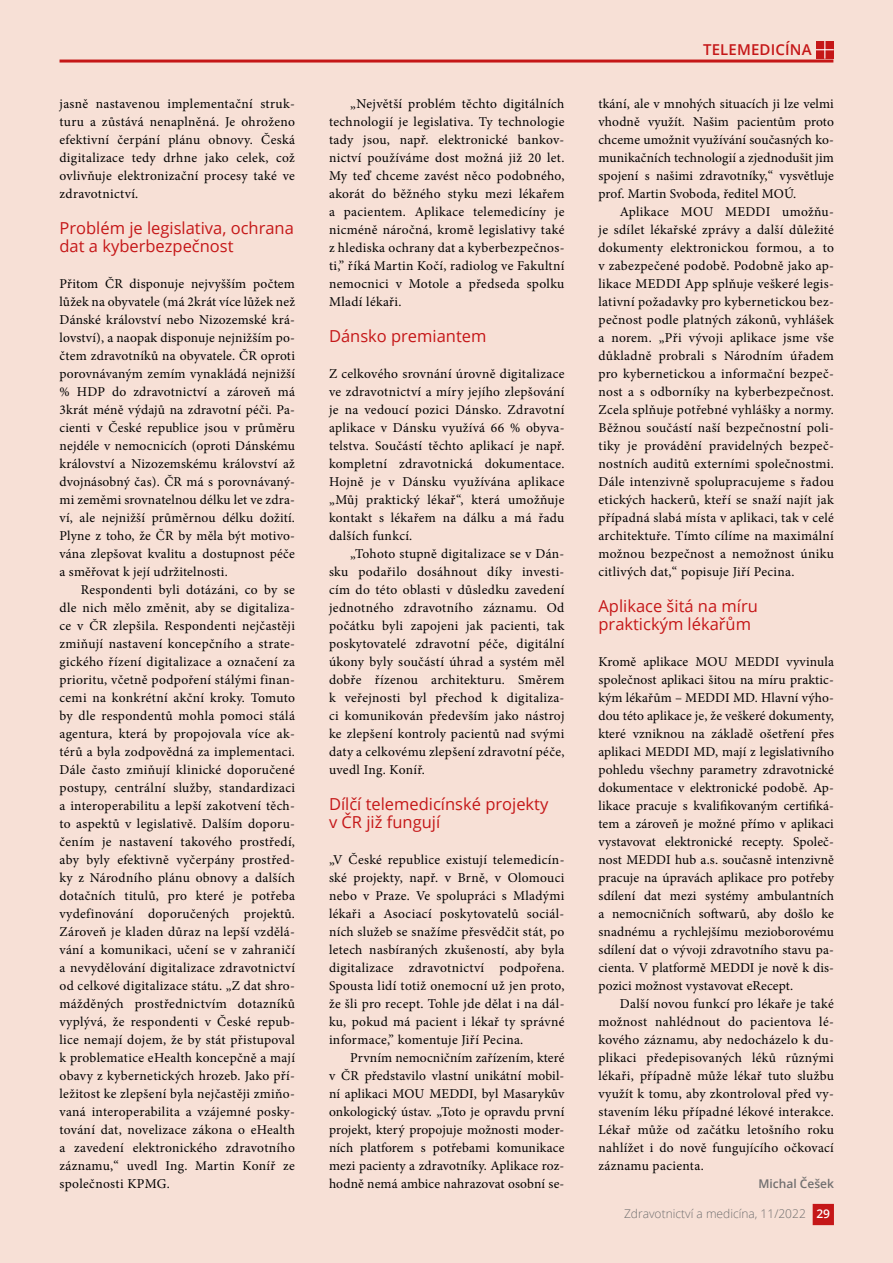
<style>
.page{position:relative;width:893px;height:1263px;background:#f7e0d6}
.page>*{position:absolute;margin:0;border:0;box-sizing:border-box;transform-origin:0 0}
.t1{font:16.5px/18px "Open Sans";color:#c51718}
.t2{font:600 15px "Open Sans";letter-spacing:.01em;color:#c51718}
.t3{font:13.5px/18px "Minion Pro";letter-spacing:.02em;color:#000;text-align:justify}
.t4{font:300 12px "Open Sans";color:#706f6f}
.t5{font:600 12px "Open Sans";color:#706f6f}
.s1{font-weight:600;color:#fff}
</style>
<div class="page">
<div style="left:813px;top:1204px;width:21px;height:21px;background:#c51718"></div>
<hr style="left:60px;top:60px;width:773px;height:3px;background:#c51718">
<svg style="left:816px;top:41px;width:18px;height:18px"></svg>
<p class="t3" style="left:60px;top:95px;width:237px">jasně nastavenou implementační struk&shy;turu a zůstává nenaplněná. Je ohroženo efektivní čerpání plánu obnovy. Česká digitalizace tedy drhne jako celek, což ovlivňuje elektronizační procesy také ve zdravotnictví.</p>
<p class="t1" style="left:60px;top:219px;width:236px">Problém je legislativa, ochrana dat a kyberbezpečnost</p>
<p class="t3" style="left:60px;top:275px;width:237px">Přitom ČR disponuje nejvyšším počtem lůžek na obyvatele (má 2krát více lůžek než Dánské království nebo Nizozemské krá&shy;lovství), a naopak disponuje nejnižším po&shy;čtem zdravotníků na obyvatele. ČR oproti porovnávaným zemím vynakládá nejnižší % HDP do zdravotnictví a zároveň má 3krát méně výdajů na zdravotní péči. Pa&shy;cienti v České republice jsou v průměru nejdéle v nemocnicích (oproti Dánskému království a Nizozemskému království až dvojnásobný čas). ČR má s porovnávaný&shy;mi zeměmi srovnatelnou délku let ve zdra&shy;ví, ale nejnižší průměrnou délku dožití.<br>Plyne z toho, že ČR by měla být motivo&shy;vána zlepšovat kvalitu a dostupnost péče a směřovat k její udržitelnosti.</p>
<p class="t3" style="left:60px;top:581px;width:237px;text-indent:21px">Respondenti byli dotázáni, co by se dle nich mělo změnit, aby se digitaliza&shy;ce v ČR zlepšila. Respondenti nejčastěji zmiňují nastavení koncepčního a strate&shy;gického řízení digitalizace a označení za prioritu, včetně podpoření stálými finan&shy;cemi na konkrétní akční kroky. Tomuto by dle respondentů mohla pomoci stálá agentura, která by propojovala více ak&shy;térů a byla zodpovědná za implementaci.<br>Dále často zmiňují klinické doporučené postupy, centrální služby, standardizaci a interoperabilitu a lepší zakotvení těch&shy;to aspektů v legislativě. Dalším doporu&shy;čením je nastavení takového prostředí, aby byly efektivně vyčerpány prostřed&shy;ky z Národního plánu obnovy a dalších dotačních titulů, pro které je potřeba vydefinování doporučených projektů.<br>Zároveň je kladen důraz na lepší vzdělá&shy;vání a komunikaci, učení se v zahraničí a nevydělování digitalizace zdravotnictví od celkové digitalizace státu. „Z dat shro&shy;mážděných prostřednictvím dotazníků vyplývá, že respondenti v České repub&shy;lice nemají dojem, že by stát přistupoval k problematice eHealth koncepčně a mají obavy z kybernetických hrozeb. Jako pří&shy;ležitost ke zlepšení byla nejčastěji zmiňo&shy;vaná interoperabilita a vzájemné posky&shy;tování dat, novelizace zákona o eHealth a zavedení elektronického zdravotního záznamu,“ uvedl Ing. Martin Koníř ze společnosti KPMG.</p>
<p class="t3" style="left:329px;top:95px;width:237px;text-indent:21px">„Největší problém těchto digitálních technologií je legislativa. Ty technologie tady jsou, např. elektronické bankov&shy;nictví používáme dost možná již 20 let.<br>My teď chceme zavést něco podobného, akorát do běžného styku mezi lékařem a pacientem. Aplikace telemedicíny je nicméně náročná, kromě legislativy také z hlediska ochrany dat a kyberbezpečnos&shy;ti,” říká Martin Kočí, radiolog ve Fakultní nemocnici v Motole a předseda spolku Mladí lékaři.</p>
<p class="t1" style="left:329px;top:327px;width:159px">Dánsko premiantem</p>
<p class="t3" style="left:329px;top:365px;width:237px">Z celkového srovnání úrovně digitalizace ve zdravotnictví a míry jejího zlepšování je na vedoucí pozici Dánsko. Zdravotní aplikace v Dánsku využívá 66 % obyva&shy;telstva. Součástí těchto aplikací je např. kompletní zdravotnická dokumentace.<br>Hojně je v Dánsku využívána aplikace „Můj praktický lékař“, která umožňuje kontakt s lékařem na dálku a má řadu dalších funkcí.</p>
<p class="t3" style="left:329px;top:545px;width:237px;text-indent:21px">„Tohoto stupně digitalizace se v Dán&shy;sku podařilo dosáhnout díky investi&shy;cím do této oblasti v důsledku zavedení jednotného zdravotního záznamu. Od počátku byli zapojeni jak pacienti, tak poskytovatelé zdravotní péče, digitální úkony byly součástí úhrad a systém měl dobře řízenou architekturu. Směrem k veřejnosti byl přechod k digitaliza&shy;ci komunikován především jako nástroj ke zlepšení kontroly pacientů nad svými daty a celkovému zlepšení zdravotní péče, uvedl Ing. Koníř.</p>
<p class="t1" style="left:329px;top:795px;width:221px">Dílčí telemedicínské projekty v ČR již fungují</p>
<p class="t3" style="left:329px;top:851px;width:237px">„V České republice existují telemedicín&shy;ské projekty, např. v Brně, v Olomouci nebo v Praze. Ve spolupráci s Mladými lékaři a Asociací poskytovatelů sociál&shy;ních služeb se snažíme přesvědčit stát, po letech nasbíraných zkušeností, aby byla digitalizace zdravotnictví podpořena.<br>Spousta lidí totiž onemocní už jen proto, že šli pro recept. Tohle jde dělat i na dál&shy;ku, pokud má pacient i lékař ty správné informace,” komentuje Jiří Pecina.</p>
<p class="t3" style="left:329px;top:1049px;width:237px;text-indent:21px">Prvním nemocničním zařízením, které v ČR představilo vlastní unikátní mobil&shy;ní aplikaci MOU MEDDI, byl Masarykův onkologický ústav. „Toto je opravdu první projekt, který propojuje možnosti moder&shy;ních platforem s potřebami komunikace mezi pacienty a zdravotníky. Aplikace roz&shy;hodně nemá ambice nahrazovat osobní se-</p>
<p class="t2" style="left:703px;top:40px;width:110px">TELEMEDICÍNA</p>
<p class="t3" style="left:598px;top:95px;width:237px">tkání, ale v mnohých situacích ji lze velmi vhodně využít. Našim pacientům proto chceme umožnit využívání současných ko&shy;munikačních technologií a zjednodušit jim spojení s našimi zdravotníky,“ vysvětluje prof. Martin Svoboda, ředitel MOÚ.</p>
<p class="t3" style="left:598px;top:203px;width:237px;text-indent:21px">Aplikace MOU MEDDI umožňu&shy;je sdílet lékařské zprávy a další důležité dokumenty elektronickou formou, a to v zabezpečené podobě. Podobně jako ap&shy;likace MEDDI App splňuje veškeré legis&shy;lativní požadavky pro kybernetickou bez&shy;pečnost podle platných zákonů, vyhlášek a norem. „Při vývoji aplikace jsme vše důkladně probrali s Národním úřadem pro kybernetickou a informační bezpeč&shy;nost a s odborníky na kyberbezpečnost.<br>Zcela splňuje potřebné vyhlášky a normy.<br>Běžnou součástí naší bezpečnostní poli&shy;tiky je provádění pravidelných bezpeč&shy;nostních auditů externími společnostmi.<br>Dále intenzivně spolupracujeme s řadou etických hackerů, kteří se snaží najít jak případná slabá místa v aplikaci, tak v celé architektuře. Tímto cílíme na maximální možnou bezpečnost a nemožnost úniku citlivých dat,“ popisuje Jiří Pecina.</p>
<p class="t1" style="left:598px;top:597px;width:161px">Aplikace šitá na míru praktickým lékařům</p>
<p class="t3" style="left:598px;top:653px;width:237px">Kromě aplikace MOU MEDDI vyvinula společnost aplikaci šitou na míru praktic&shy;kým lékařům – MEDDI MD. Hlavní výho&shy;dou této aplikace je, že veškeré dokumenty, které vzniknou na základě ošetření přes aplikaci MEDDI MD, mají z legislativního pohledu všechny parametry zdravotnické dokumentace v elektronické podobě. Ap&shy;likace pracuje s kvalifikovaným certifiká&shy;tem a zároveň je možné přímo v aplikaci vystavovat elektronické recepty. Společ&shy;nost MEDDI hub a.s. současně intenzivně pracuje na úpravách aplikace pro potřeby sdílení dat mezi systémy ambulantních a nemocničních softwarů, aby došlo ke snadnému a rychlejšímu mezioborovému sdílení dat o vývoji zdravotního stavu pa&shy;cienta. V platformě MEDDI je nově k dis&shy;pozici možnost vystavovat eRecept.</p>
<p class="t3" style="left:598px;top:995px;width:237px;text-indent:21px">Další novou funkcí pro lékaře je také možnost nahlédnout do pacientova lé&shy;kového záznamu, aby nedocházelo k du&shy;plikaci předepisovaných léků různými lékaři, případně může lékař tuto službu využít k tomu, aby zkontroloval před vy&shy;stavením léku případné lékové interakce.<br>Lékař může od začátku letošního roku nahlížet i do nově fungujícího očkovací záznamu pacienta.</p>
<p class="t5" style="left:758px;top:1175px;width:77px">Michal Češek</p>
<p class="t4" style="left:624px;top:1206px;width:208px">Zdravotnictví a medicína, 11/2022 <span class="s1">29</span></p>
</div>
